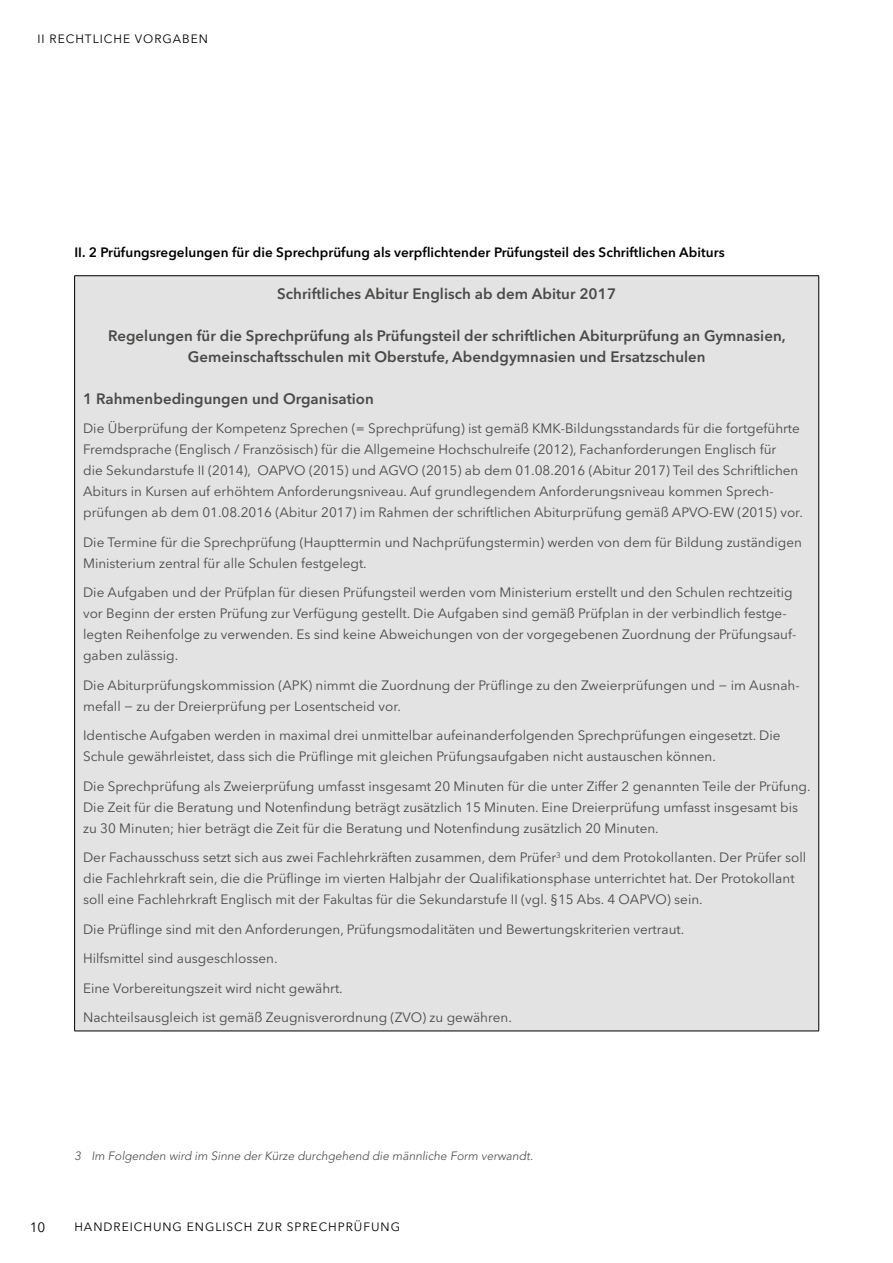
<style>
.page{position:relative;width:893px;height:1263px;background:#fff}
.page>*{position:absolute;margin:0;border:0;box-sizing:border-box;transform-origin:0 0}
.t1{font:600 15px/21px "Avenir Next LT Pro";letter-spacing:.005em;color:#494948;text-align:center}
.t2{font:13.5px/21px "Avenir Next LT Pro";color:#494948}
.t3{font:600 13.5px "Avenir Next LT Pro";letter-spacing:.005em;color:#000}
.t4{font:13.5px "Avenir Next LT Pro";color:#000}
.t5{font:italic 300 12px "Avenir LT Std";color:#494948}
.t6{font:12px "Avenir Next LT Pro";letter-spacing:.08em;color:#000}
</style>
<div class="page">
<div style="left:75px;top:276px;width:744px;height:755px;background:#e3e3e3"></div>
<hr style="left:74px;top:275px;width:745px;height:1px;background:#000">
<hr style="left:74px;top:276px;width:1px;height:755px;background:#000">
<hr style="left:818px;top:276px;width:1px;height:755px;background:#000">
<hr style="left:74px;top:1031px;width:745px;height:1px;background:#000">
<p class="t6" style="left:37px;top:32px;width:46px">II Rechtli</p>
<p class="t6" style="left:104px;top:32px;width:50px">che Vorgabe</p>
<p class="t6" style="left:199px;top:32px;width:11px">n</p>
<p class="t3" style="left:74px;top:244px;width:652px">II. 2 Prüfungsregelungen für die Sprechprüfung als verpflichtender Prüfungsteil des Schriftlichen Abiturs</p>
<p class="t1" style="left:277px;top:283px;width:340px">Schriftliches Abitur Englisch ab dem Abitur 2017</p>
<p class="t1" style="left:108px;top:325px;width:679px">Regelungen für die Sprechprüfung als Prüfungsteil der schriftlichen Abiturprüfung an Gymnasien,<br>Gemeinschaftsschulen mit Oberstufe, Abendgymnasien und Ersatzschulen</p>
<p class="t1" style="left:83px;top:388px;width:292px">1 Rahmenbedingungen und Organisation</p>
<p class="t2" style="left:83px;top:418px;width:721px">Die Überprüfung der Kompetenz Sprechen (= Sprechprüfung) ist gemäß KMK-Bildungsstandards für die fortgeführte Fremdsprache (Englisch / Französisch) für die Allgemeine Hochschulreife (2012), Fachanforderungen Englisch für<br>die Sekundarstufe II (2014), OAPVO (2015) und AGVO (2015) ab dem 01.08.2016 (Abitur 2017) Teil des Schriftlichen Abiturs in Kursen auf erhöhtem Anforderungsniveau. Auf grundlegendem Anforderungsniveau kommen Sprech&shy;prüfungen ab dem 01.08.2016 (Abitur 2017) im Rahmen der schriftlichen Abiturprüfung gemäß APVO-EW (2015) vor.</p>
<p class="t2" style="left:83px;top:532px;width:720px">Die Termine für die Sprechprüfung (Haupttermin und Nachprüfungstermin) werden von dem für Bildung zuständigen<br>Ministerium zentral für alle Schulen festgelegt.</p>
<p class="t2" style="left:83px;top:582px;width:715px">Die Aufgaben und der Prüfplan für diesen Prüfungsteil werden vom Ministerium erstellt und den Schulen rechtzeitig vor Beginn der ersten Prüfung zur Verfügung gestellt. Die Aufgaben sind gemäß Prüfplan in der verbindlich festge&shy;legten Reihenfolge zu verwenden. Es sind keine Abweichungen von der vorgegebenen Zuordnung der Prüfungsauf&shy;gaben zulässig.</p>
<p class="t2" style="left:83px;top:675px;width:718px">Die Abiturprüfungskommission (APK) nimmt die Zuordnung der Prüflinge zu den Zweierprüfungen und − im Ausnah&shy;mefall − zu der Dreierprüfung per Losentscheid vor.</p>
<p class="t2" style="left:83px;top:725px;width:699px">Identische Aufgaben werden in maximal drei unmittelbar aufeinanderfolgenden Sprechprüfungen eingesetzt. Die<br>Schule gewährleistet, dass sich die Prüflinge mit gleichen Prüfungsaufgaben nicht austauschen können.</p>
<p class="t2" style="left:83px;top:776px;width:729px">Die Sprechprüfung als Zweierprüfung umfasst insgesamt 20 Minuten für die unter Ziffer 2 genannten Teile der Prüfung.<br>Die Zeit für die Beratung und Notenfindung beträgt zusätzlich 15 Minuten. Eine Dreierprüfung umfasst insgesamt bis zu 30 Minuten; hier beträgt die Zeit für die Beratung und Notenfindung zusätzlich 20 Minuten.</p>
<p class="t2" style="left:83px;top:847px;width:725px">Der Fachausschuss setzt sich aus zwei Fachlehrkräften zusammen, dem Prüfer<sup>3</sup> und dem Protokollanten. Der Prüfer soll die Fachlehrkraft sein, die die Prüflinge im vierten Halbjahr der Qualifikationsphase unterrichtet hat. Der Protokollant soll eine Fachlehrkraft Englisch mit der Fakultas für die Sekundarstufe II (vgl. §15 Abs. 4 OAPVO) sein.</p>
<p class="t2" style="left:83px;top:914px;width:603px;line-height:29.5px">Die Prüflinge sind mit den Anforderungen, Prüfungsmodalitäten und Bewertungskriterien vertraut.<br>Hilfsmittel sind ausgeschlossen.<br>Eine Vorbereitungszeit wird nicht gewährt.<br>Nachteilsausgleich ist gemäß Zeugnisverordnung (ZVO) zu gewähren.</p>
<p class="t5" style="left:74px;top:1149px;width:460px">3 Im Folgenden wird im Sinne der Kürze durchgehend die männliche Form verwandt.</p>
<p class="t4" style="left:30px;top:1219px;width:17px">10</p>
<p class="t6" style="left:74px;top:1219px;width:327px">Handreich ung englisch zur Sprech prüfung</p>
</div>
